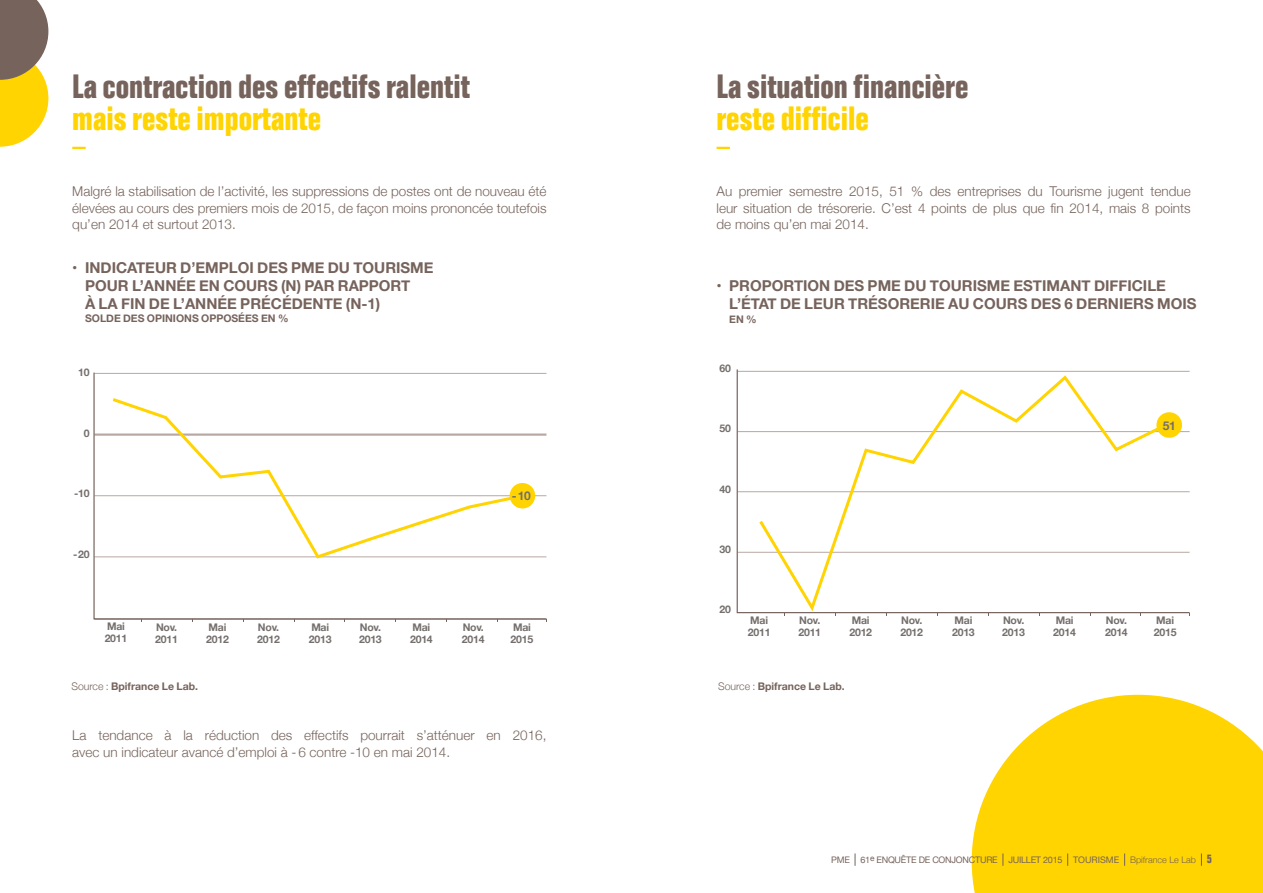
<style>
.page{position:relative;width:1263px;height:893px;background:#fff}
.page>*{position:absolute;margin:0;border:0;box-sizing:border-box;transform-origin:0 0}
.t1{font:700 condensed 33px "Folio";color:#76635c}
.t2{font:700 condensed 33px "Folio";color:#ffd400}
.t3{font:700 15px/18px "Helvetica Neue";color:#76635c}
.t4{font:300 13.5px/16.5px "Helvetica Neue";color:#76635c;text-align:justify}
.t5{font:700 12px "Helvetica Neue";color:#746f6d}
.t6{font:700 10.5px/12px "Helvetica Neue";letter-spacing:-.02em;color:#746f6d}
.t7{font:700 10.5px "Helvetica Neue";color:#76635c}
.t8{font:9px "Helvetica Neue";letter-spacing:-.025em;color:#76635c}
.t9{font:300 9px "Helvetica Neue";color:#76635c}
.s1{font-weight:300}
.s2{font-family:"Folio";font-weight:700;font-stretch:condensed;font-size:12px}
</style>
<div class="page">
<svg style="left:972px;top:695px;width:291px;height:198px;background:#ffda23"></svg>
<svg style="left:855px;top:853px;width:1px;height:13px"></svg>
<svg style="left:1002px;top:853px;width:1px;height:13px"></svg>
<svg style="left:1067px;top:853px;width:1px;height:13px"></svg>
<svg style="left:1124px;top:853px;width:1px;height:13px"></svg>
<svg style="left:1201px;top:853px;width:1px;height:13px"></svg>
<svg style="left:72px;top:147px;width:14px;height:2px"></svg>
<svg style="left:716px;top:147px;width:14px;height:2px"></svg>
<svg style="left:93px;top:372px;width:454px;height:248px"></svg>
<svg style="left:109px;top:396px;width:416px;height:164px"></svg>
<div style="left:510px;top:483px;width:25px;height:25px;background:#ffd400;border-radius:50%"></div>
<svg style="left:0;top:0;width:48px;height:147px;background:#c0a549"></svg>
<svg style="left:736px;top:369px;width:454px;height:245px"></svg>
<svg style="left:756px;top:373px;width:413px;height:242px"></svg>
<div style="left:1156px;top:412px;width:26px;height:26px;background:#ffd400;border-radius:50%"></div>
<h1 class="t1" style="left:72px;top:68px;width:399px">La contraction des effectifs ralentit</h1>
<h1 class="t2" style="left:72px;top:100px;width:250px">mais reste importante</h1>
<h1 class="t1" style="left:716px;top:68px;width:253px">La situation financière</h1>
<h1 class="t2" style="left:716px;top:100px;width:154px">reste difficile</h1>
<p class="t4" style="left:72px;top:182px;width:476px">Malgré la stabilisation de l’activité, les suppressions de postes ont de nouveau été élevées au cours des premiers mois de 2015, de façon moins prononcée toutefois qu’en 2014 et surtout 2013.</p>
<p class="t4" style="left:716px;top:182px;width:476px">Au premier semestre 2015, 51 % des entreprises du Tourisme jugent tendue leur situation de trésorerie. C’est 4 points de plus que fin 2014, mais 8 points de moins qu’en mai 2014.</p>
<p class="t3" style="left:85px;top:259px;width:350px;text-indent:-13px">• IN DICATEUR D’EMPLOI DES PME DU TOURISME<br>POUR L’ANNÉ</p>
<p class="t3" style="left:186px;top:277px;width:174px">E EN COURS (N) PAR RAPP</p>
<p class="t3" style="left:379px;top:277px;width:33px">ORT</p>
<p class="t3" style="left:85px;top:295px;width:112px">À LA FIN DE L’ANNÉ</p>
<p class="t3" style="left:227px;top:295px;width:45px">E PRÉCÉ</p>
<p class="t3" style="left:292px;top:295px;width:90px">DENTE (N-1)</p>
<p class="t7" style="left:85px;top:310px;width:205px">SOLDE DES OPINIONS OPPOSÉES EN %</p>
<p class="t3" style="left:716px;top:277px;width:342px">• PROPORTION DES PME DU TOURISME ESTIMAN</p>
<p class="t3" style="left:729px;top:277px;width:469px;text-indent:352px">T DIFFICILE<br>L’ÉTAT DE LEUR TRÉSORERIE AU COURS DES 6 DERNIERS MOIS</p>
<p class="t7" style="left:729px;top:311px;width:29px">EN %</p>
<p class="t6" style="left:78px;top:367px;width:13px">10</p>
<p class="t6" style="left:719px;top:362px;width:13px">60</p>
<p class="t6" style="left:84px;top:427px;width:7px">0</p>
<p class="t6" style="left:719px;top:423px;width:13px">50</p>
<p class="t5" style="left:1163px;top:416px;width:15px">51</p>
<p class="t6" style="left:74px;top:488px;width:17px">-10</p>
<p class="t5" style="left:512px;top:487px;width:21px">-10</p>
<p class="t6" style="left:719px;top:483px;width:13px">40</p>
<p class="t6" style="left:73px;top:548px;width:18px">-20</p>
<p class="t6" style="left:719px;top:543px;width:13px">30</p>
<p class="t6" style="left:719px;top:604px;width:13px">20</p>
<p class="t6" style="left:105px;top:621px;width:24px">MAI<br>2011</p>
<p class="t6" style="left:155px;top:621px;width:24px">NOV.<br>2011</p>
<p class="t6" style="left:206px;top:621px;width:24px">MAI<br>2012</p>
<p class="t6" style="left:257px;top:621px;width:24px">NOV.<br>2012</p>
<p class="t6" style="left:309px;top:621px;width:24px">MAI<br>2013</p>
<p class="t6" style="left:359px;top:621px;width:24px">NOV.<br>2013</p>
<p class="t6" style="left:410px;top:621px;width:24px">MAI<br>2014</p>
<p class="t6" style="left:462px;top:621px;width:24px">NOV.<br>2014</p>
<p class="t6" style="left:511px;top:621px;width:24px">MAI<br>2015</p>
<p class="t6" style="left:748px;top:615px;width:24px">MAI<br>2011</p>
<p class="t6" style="left:798px;top:615px;width:24px">NOV.<br>2011</p>
<p class="t6" style="left:849px;top:615px;width:24px">MAI<br>2012</p>
<p class="t6" style="left:900px;top:615px;width:24px">NOV.<br>2012</p>
<p class="t6" style="left:952px;top:615px;width:24px">MAI<br>2013</p>
<p class="t6" style="left:1002px;top:615px;width:24px">NOV.<br>2013</p>
<p class="t6" style="left:1053px;top:615px;width:24px">MAI<br>2014</p>
<p class="t6" style="left:1105px;top:615px;width:24px">NOV.<br>2014</p>
<p class="t6" style="left:1154px;top:615px;width:24px">MAI<br>2015</p>
<p class="t7" style="left:71px;top:677px;width:128px"><span class="s1">Source :</span> BPIFRANCE LE LAB.</p>
<p class="t7" style="left:718px;top:677px;width:128px"><span class="s1">Source :</span> BPIFRANCE LE LAB.</p>
<p class="t4" style="left:72px;top:726px;width:476px">La tendance à la réduction des effectifs pourrait s’atténuer en 2016, avec un indicateur avancé d’emploi à -6 contre -10 en mai 2014.</p>
<p class="t8" style="left:831px;top:853px;width:249px">PME 61<sup>E</sup> ENQUÊTE DE CONJONCTURE JUILLET 2015 TOURI</p>
<p class="t8" style="left:1100px;top:853px;width:13px">SME</p>
<p class="t9" style="left:1130px;top:852px;width:83px">Bpifrance Le Lab <span class="s2">5</span></p>
</div>
